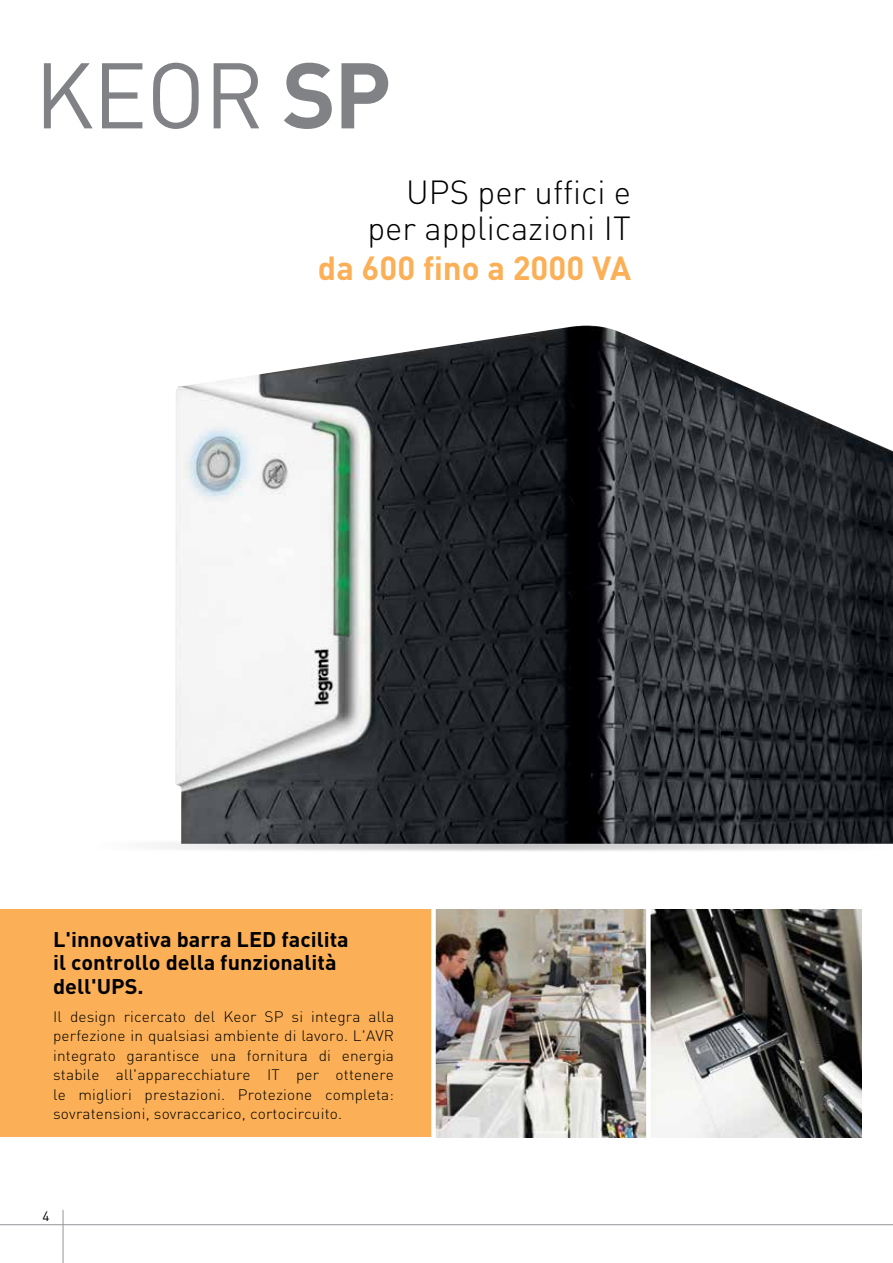
<style>
.page{position:relative;width:893px;height:1263px;background:#fff}
.page>*{position:absolute;margin:0;border:0;box-sizing:border-box;transform-origin:0 0}
.t1{font:91.5px "DIN Pro";color:#808285}
.t2{font:300 33px/36px "DIN Pro";color:#000;text-align:right}
.t3{font:700 33px "DIN Pro";color:#fbb057}
.t4{font:700 21px/23.2px "DIN Pro";color:#000}
.t5{font:300 15px/19.5px "DIN Pro";letter-spacing:.01em;color:#000;text-align:justify}
.t6{font:13.5px "DIN Pro";color:#000}
.s1{font-weight:700}
</style>
<div class="page">
<hr style="left:63px;top:1210px;width:1px;height:53px;background:#939598">
<hr style="left:0;top:1224px;width:893px;height:1px;background:#939598">
<img style="left:175px;top:326px;width:718px;height:512px">
<svg style="left:160px;top:838px;width:733px;height:13px"></svg>
<div style="left:0;top:909px;width:861px;height:228px;background:#fbb057"></div>
<img style="left:436px;top:909px;width:425px;height:228px">
<div style="left:646px;top:904px;width:5px;height:244px;background:#fff"></div>
<div style="left:431px;top:904px;width:5px;height:244px;background:#fff"></div>
<h1 class="t1" style="left:34px;top:33px;width:358px">KEOR <span class="s1">SP</span></h1>
<h2 class="t2" style="left:367px;top:173px;width:265px">UPS per uffici e per applicazioni IT</h2>
<h2 class="t3" style="left:318px;top:246px;width:315px">da 600 fino a 2000 VA</h2>
<h3 class="t4" style="left:53px;top:927px;width:297px">L'innovativa barra LED facilita il controllo della funzionalità dell'UPS.</h3>
<p class="t5" style="left:53px;top:1006px;width:342px">Il design ricercato del Keor SP si integra alla perfezione in qualsiasi ambiente di lavoro. L'AVR integrato garantisce una fornitura di energia stabile all'apparecchiature IT per ottenere le migliori prestazioni. Protezione completa: sovratensioni, sovraccarico, cortocircuito.</p>
<p class="t6" style="left:43px;top:1206px;width:9px">4</p>
</div>
